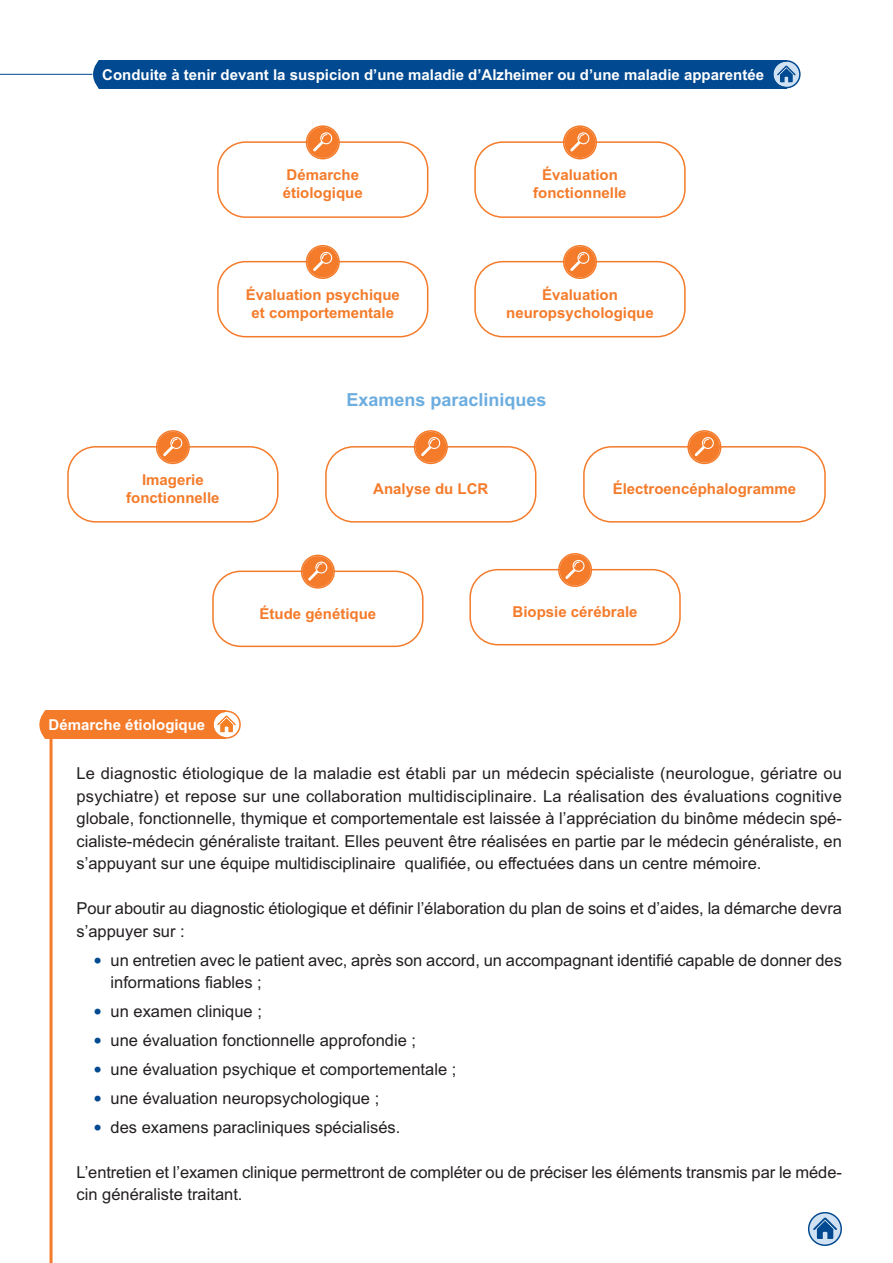
<style>
.page{position:relative;width:893px;height:1263px;background:#fff}
.page>*{position:absolute;margin:0;border:0;box-sizing:border-box;transform-origin:0 0}
.t1{font:700 18px "Arial";color:#6caddf}
.t2{font:16.5px/22.5px "Arial";color:#231f20}
.t3{font:700 15px/18px "Arial";color:#f47b2a;text-align:center}
.t4{font:700 15px "Arial";color:#fff}
.s1{font-size:24px;color:#014990}
</style>
<div class="page">
<svg style="left:808px;top:1212px;width:34px;height:34px"></svg>
<hr style="left:50px;top:728px;width:3px;height:535px;background:#f47b2a">
<hr style="left:0;top:74px;width:691px;height:1px;background:#014990">
<svg style="left:217px;top:125px;width:211px;height:93px"></svg>
<svg style="left:474px;top:125px;width:212px;height:93px"></svg>
<svg style="left:217px;top:245px;width:211px;height:92px"></svg>
<svg style="left:474px;top:245px;width:212px;height:92px"></svg>
<svg style="left:325px;top:430px;width:211px;height:93px"></svg>
<svg style="left:212px;top:555px;width:212px;height:92px"></svg>
<svg style="left:469px;top:553px;width:212px;height:92px"></svg>
<svg style="left:583px;top:430px;width:243px;height:93px"></svg>
<svg style="left:67px;top:430px;width:211px;height:93px"></svg>
<div style="left:94px;top:60px;width:692px;height:28px;background:#014990"></div>
<svg style="left:92px;top:60px;width:9px;height:29px"></svg>
<svg style="left:773px;top:60px;width:28px;height:28px"></svg>
<div style="left:40px;top:710px;width:186px;height:29px;background:#f47b2a"></div>
<svg style="left:39px;top:710px;width:7px;height:29px"></svg>
<svg style="left:213px;top:710px;width:28px;height:29px"></svg>
<p class="t4" style="left:102px;top:66px;width:663px">Conduite à tenir devant la suspicion d’une maladie d’Alzheimer ou d’une maladie apparentée</p>
<p class="t3" style="left:283px;top:166px;width:82px;text-align:left">Démarche étiologique</p>
<p class="t3" style="left:533px;top:166px;width:95px">Évaluation fonctionnelle</p>
<p class="t3" style="left:246px;top:285px;width:156px">Évaluation psychique et comportementale</p>
<p class="t3" style="left:506px;top:285px;width:149px">Évaluation neuropsychologique</p>
<p class="t3" style="left:126px;top:471px;width:95px">Imagerie fonctionnelle</p>
<p class="t4" style="left:49px;top:716px;width:158px">Démarche étiologique</p>
<p class="t1" style="left:346px;top:389px;width:202px">Examens paracliniques</p>
<p class="t3" style="left:373px;top:480px;width:117px">Analyse du LCR</p>
<p class="t3" style="left:613px;top:480px;width:185px">Électroencéphalogramme</p>
<p class="t3" style="left:260px;top:605px;width:118px">Étude génétique</p>
<p class="t3" style="left:513px;top:603px;width:127px">Biopsie cérébrale</p>
<p class="t2" style="left:77px;top:762px;width:767px;text-align:justify">Le diagnostic étiologique de la maladie est établi par un médecin spécialiste (neurologue, gériatre ou psychiatre) et repose sur une collaboration multidisciplinaire. La réalisation des évaluations cognitive globale, fonctionnelle, thymique et comportementale est laissée à l’appréciation du binôme médecin spé&shy;cialiste-médecin généraliste traitant. Elles peuvent être réalisées en partie par le médecin généraliste, en s’appuyant sur une équipe multidisciplinaire qualifiée, ou effectuées dans un centre mémoire.</p>
<p class="t2" style="left:77px;top:897px;width:767px">Pour aboutir au diagnostic étiologique et définir l’élaboration du plan de soins et d’aides, la démarche devra s’appuyer sur :</p>
<p class="t2" style="left:111px;top:949px;width:733px;text-indent:-17px"><span class="s1">•</span> un entretien avec le patient avec, après son accord, un accompagnant identifié capable de donner des informations fiables ;</p>
<p class="t2" style="left:94px;top:1000px;width:170px"><span class="s1">•</span> un examen clinique ;</p>
<p class="t2" style="left:94px;top:1029px;width:324px"><span class="s1">•</span> une évaluation fonctionnelle approfondie ;</p>
<p class="t2" style="left:94px;top:1058px;width:364px"><span class="s1">•</span> une évaluation psychique et comportementale ;</p>
<p class="t2" style="left:94px;top:1087px;width:287px"><span class="s1">•</span> une évaluation neuropsychologique ;</p>
<p class="t2" style="left:94px;top:1115px;width:308px"><span class="s1">•</span> des examens paracliniques spécialisés.</p>
<p class="t2" style="left:77px;top:1160px;width:767px">L’entretien et l’examen clinique permettront de compléter ou de préciser les éléments transmis par le méde&shy;cin généraliste traitant.</p>
</div>
